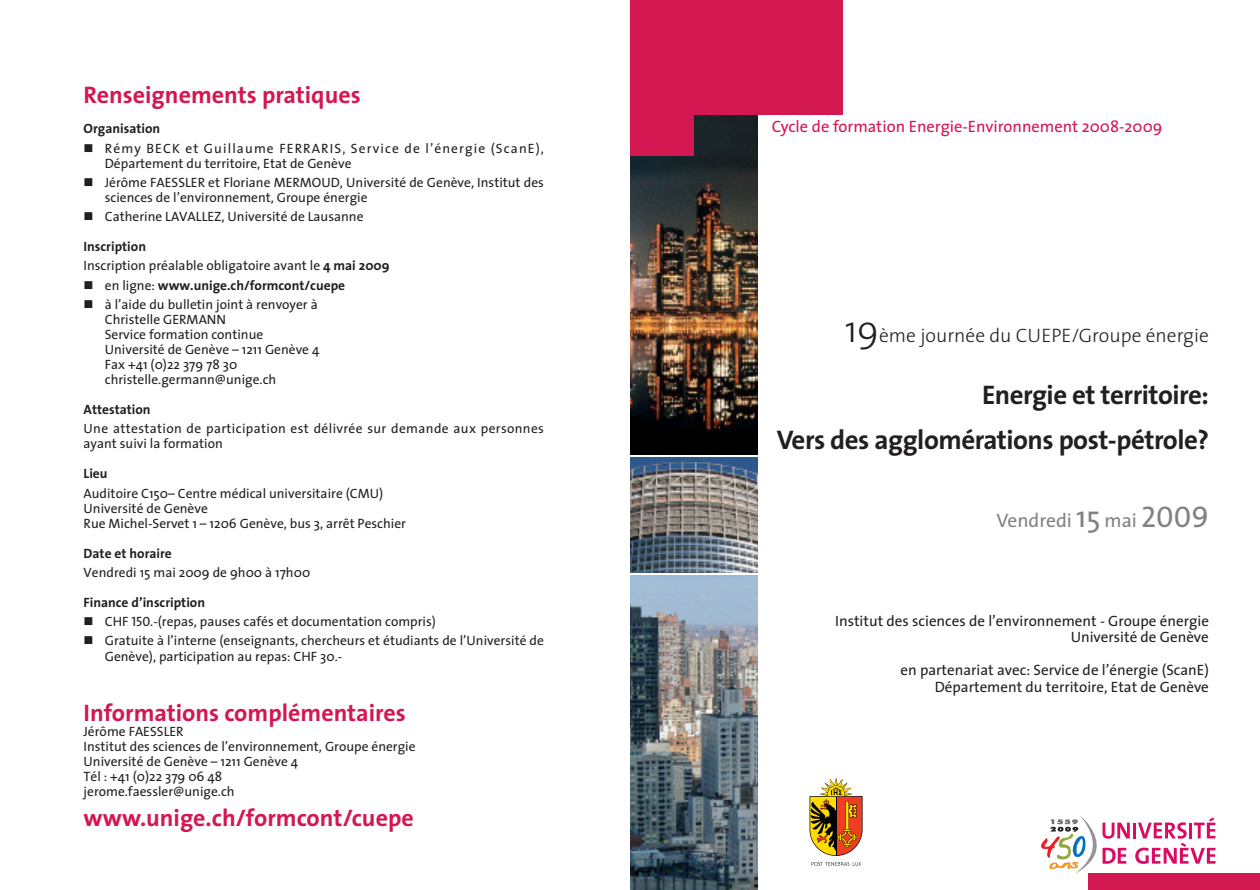
<style>
.page{position:relative;width:1260px;height:890px;background:#fff}
.page>*{position:absolute;margin:0;border:0;box-sizing:border-box;transform-origin:0 0}
.t1{font:700 27px/45px "The Sans";letter-spacing:-.02em;color:#231f20;text-align:right}
.t2{font:700 24px "The Sans";color:#d31751}
.t3{font:300 19.5px "The Sans";color:#231f20}
.t4{font:19.5px "The Sans";color:#808285}
.t5{font:16.5px "The Sans";color:#d31751}
.t6{font:15px/16.5px "The Sans";color:#231f20;text-align:right}
.t7{font:13.5px/15px "The Sans";color:#231f20}
.t8{font:700 13.5px "The Sans";color:#231f20}
.t9{font:13.5px/15px "The Sans";letter-spacing:.08em;color:#231f20}
.t10{font:13.5px/15px "The Sans";letter-spacing:.025em;color:#231f20}
.s1{font-weight:700}
.s2{font-weight:400}
.s3{font-family:"The Sans Caps"}
.s4{font-size:37.5px}
.s5{font-size:30px}
.s6{font-family:"The Sans Caps";font-size:30px}
</style>
<div class="page">
<svg style="left:630px;top:0;width:629px;height:889px"></svg>
<h2 class="t2" style="left:84px;top:86px;width:279px">Renseignements pratiques</h2>
<p class="t8" style="left:84px;top:123px;width:78px">Organisation</p>
<p class="t9" style="left:105px;top:142px;width:440px;text-indent:-21px">■ Rémy BECK et Guillaume FERRARIS, Service de l’énergie (ScanE),<br>Département du territoire, Etat de Genève</p>
<p class="t7" style="left:105px;top:176px;width:440px;text-indent:-21px">■ Jérôme FAESSLER et Floriane MERMOUD, Université de Genève, Institut des sciences de l’environnement, Groupe énergie</p>
<p class="t7" style="left:84px;top:210px;width:281px">■ Catherine LAVALLEZ, Université de Lausanne</p>
<p class="t7" style="left:84px;top:238px;width:307px;line-height:19.2px"><span class="s1">Inscription<br></span>Inscription préalable obligatoire avant le <span class="s1">4 mai 2009</span></p>
<p class="t8" style="left:84px;top:280px;width:263px">■ <span class="s2">en ligne:</span> www.unige.ch/formcont/cuepe</p>
<p class="t7" style="left:105px;top:298px;width:216px;text-indent:-21px">■ à l’aide du bulletin joint à renvoyer à<br>Christelle GERMANN<br>Service formation continue<br>Université de Genève – 1211 Genève 4<br>Fax +41 (0)22 379 78 30 christelle.germann@unige.ch</p>
<p class="t8" style="left:84px;top:404px;width:69px">Attestation</p>
<p class="t10" style="left:84px;top:422px;width:462px">Une attestation de participation est délivrée sur demande aux personnes ayant suivi la formation</p>
<p class="t8" style="left:84px;top:468px;width:26px">Lieu</p>
<p class="t7" style="left:84px;top:487px;width:324px">Auditoire C150– Centre médical universitaire (CMU)<br>Université de Genève<br>Rue Michel-Servet 1 – 1206 Genève, bus 3, arrêt Peschier</p>
<p class="t8" style="left:84px;top:547px;width:90px">Date et horaire</p>
<p class="t7" style="left:84px;top:566px;width:228px">Vendredi 15 mai 2009 de 9h00 à 17h00</p>
<p class="t8" style="left:84px;top:597px;width:123px">Finance d’inscription</p>
<p class="t7" style="left:84px;top:615px;width:354px">■ CHF <span class="s3">150.-</span>(repas, pauses cafés et documentation compris)</p>
<p class="t7" style="left:105px;top:634px;width:440px;text-indent:-21px">■ Gratuite à l’interne (enseignants, chercheurs et étudiants de l’Université de<br>Genève), participation au repas: CHF 30.-</p>
<h2 class="t2" style="left:84px;top:703px;width:324px">Informations complémentaires</h2>
<p class="t7" style="left:84px;top:724px;width:333px">Jérôme FAESSLER<br>Institut des sciences de l’environnement, Groupe énergie<br>Université de Genève – 1211 Genève 4<br>Tél : +41 (0)22 379 06 48<br>jerome.faessler@unige.ch</p>
<h2 class="t2" style="left:84px;top:808px;width:332px">www.unige.ch/formcont/cuepe</h2>
<p class="t5" style="left:771px;top:120px;width:392px">Cycle de formation Energie-Environnement 2008-2009</p>
<h3 class="t3" style="left:844px;top:328px;width:366px"><span class="s4">19</span>ème journée du CUEPE/Groupe énergie</h3>
<h1 class="t1" style="left:776px;top:374px;width:434px">Energie et territoire:<br>Vers des agglomérations post-pétrole?</h1>
<h3 class="t4" style="left:996px;top:512px;width:214px">Vendredi <span class="s5">15</span> mai <span class="s6">2009</span></h3>
<p class="t6" style="left:835px;top:613px;width:375px">Institut des sciences de l’environnement - Groupe énergie<br>Université de Genève</p>
<p class="t6" style="left:900px;top:663px;width:310px">en partenariat avec: Service de l’énergie (ScanE)<br>Département du territoire, Etat de Genève</p>
</div>
